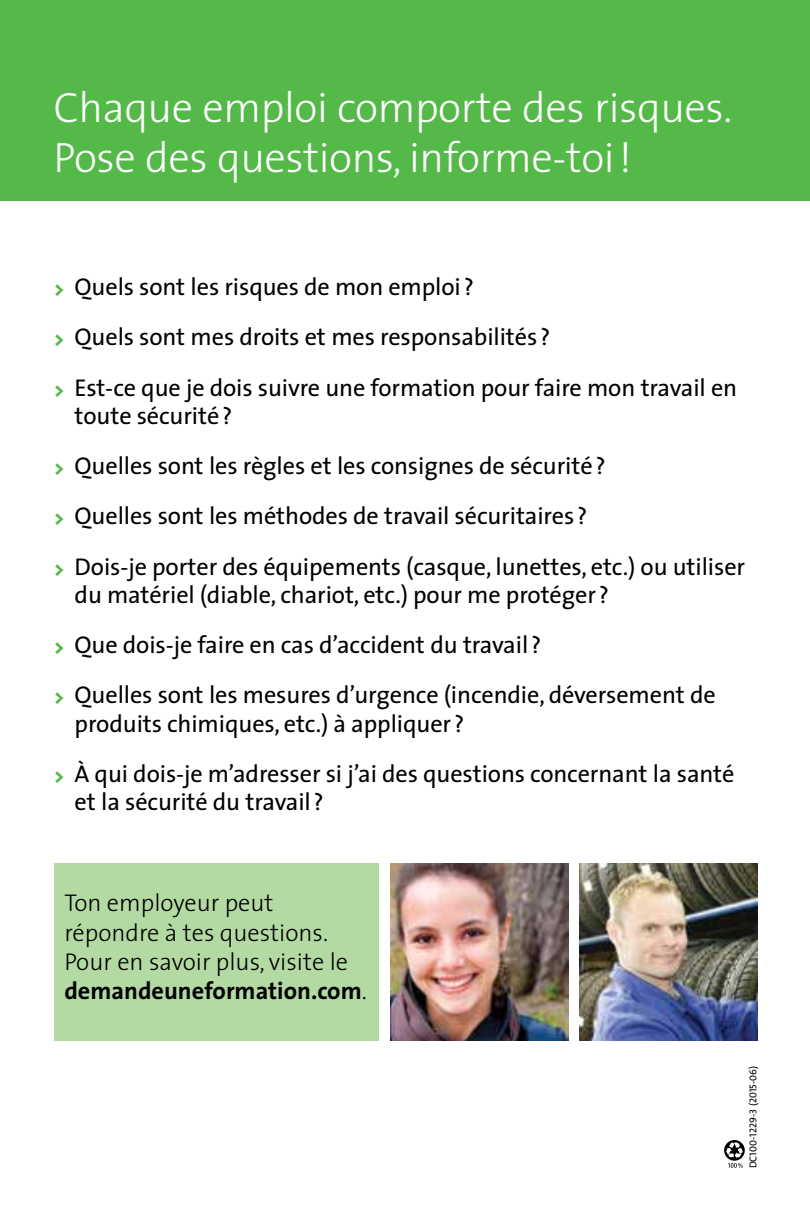
<style>
.page{position:relative;width:810px;height:1215px;background:#fff}
.page>*{position:absolute;margin:0;border:0;box-sizing:border-box;transform-origin:0 0}
.t1{font:300 42.52px/50.6px "The Sans";letter-spacing:-.01em;color:#fff}
.t2{font:24.3px/50.2px "The Sans";letter-spacing:-.005em;color:#000}
.t3{font:300 24.3px/29.2px "The Sans";color:#000}
.t4{font:10.12px "The Sans Caps";color:#000}
.s1{font-weight:800;font-size:19.35px;color:#54b948}
.s2{font-weight:700}
</style>
<div class="page">
<svg style="left:724px;top:1140px;width:21px;height:28px"></svg>
<div style="left:0;top:0;width:810px;height:201px;background:#54b948"></div>
<img style="left:580px;top:864px;width:177px;height:177px">
<img style="left:391px;top:864px;width:177px;height:177px">
<div style="left:54px;top:864px;width:325px;height:177px;background:#b4daa4"></div>
<h1 class="t1" style="left:54px;top:81px;width:680px">Chaque emploi comporte des risques.<br>Pose des questions, informe-toi!</h1>
<p class="t2" style="left:54px;top:261px;width:684px"><span class="s1">&gt;</span> Quels sont les risques de mon emploi ?<br><span class="s1">&gt;</span> Quels sont mes droits et mes responsabilités ?<br><span class="s1">&gt;</span> Est-ce que je dois suivre une formation pour faire mon travail en</p>
<p class="t2" style="left:54px;top:390px;width:692px;text-indent:20px">toute sécurité?<br><span class="s1">&gt;</span> Quelles sont les règles et les consignes de sécurité?<br><span class="s1">&gt;</span> Quelles sont les méthodes de travail sécuritaires ?<br><span class="s1">&gt;</span> Dois-je porter des équipements (casque, lunettes, etc.) ou utiliser</p>
<p class="t2" style="left:54px;top:569px;width:663px;text-indent:20px">du matériel (diable, chariot, etc.) pour me protéger ?<br><span class="s1">&gt;</span> Que dois-je faire en cas d’accident du travail ?<br><span class="s1">&gt;</span> Quelles sont les mesures d’urgence (incendie, déversement de</p>
<p class="t2" style="left:54px;top:698px;width:682px;text-indent:20px">produits chimiques, etc.) à appliquer ?<br><span class="s1">&gt;</span> À qui dois-je m’adresser si j’ai des questions concernant la santé</p>
<p class="t2" style="left:75px;top:776px;width:251px">et la sécurité du travail ?</p>
<p class="t3" style="left:64px;top:888px;width:304px">Ton employeur peut répondre à tes questions.<br>Pour en savoir plus, visite le <span class="s2">demandeuneformation.com</span>.</p>
<p class="t4" style="left:745px;top:1168px;width:104px;rotate:-90deg">DC100-1229-3 (2015-06)</p>
</div>
